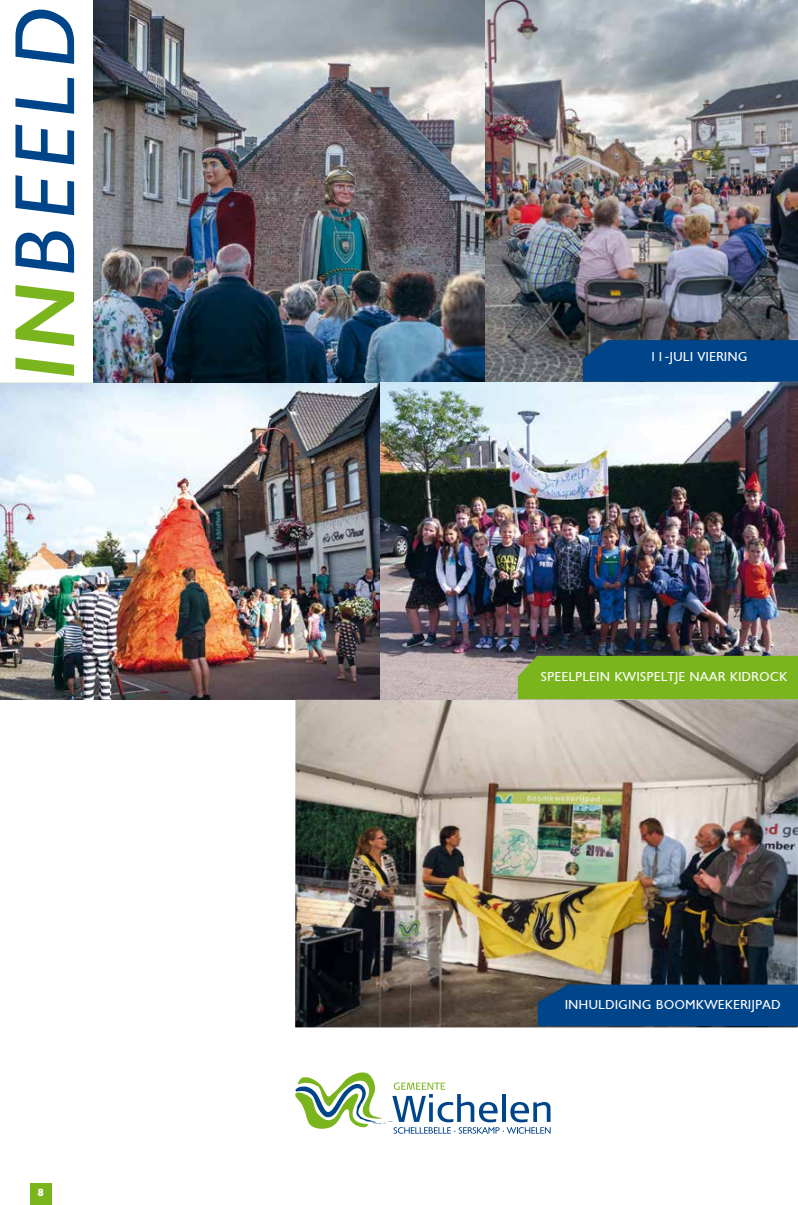
<style>
.page{position:relative;width:798px;height:1205px;background:#fff}
.page>*{position:absolute;margin:0;border:0;box-sizing:border-box;transform-origin:0 0}
.t1{font:italic 81.25px "Chantilly";color:#004489}
.t2{font:12.5px "Chantilly";letter-spacing:.05em;color:#fff}
.t3{font:800 10px "Chantilly";color:#fff}
.s1{font-weight:500;color:#7ab51d}
</style>
<div class="page">
<img style="left:0;top:382px;width:380px;height:317px">
<img style="left:93px;top:0;width:392px;height:382px">
<img style="left:485px;top:0;width:312px;height:382px">
<img style="left:295px;top:700px;width:502px;height:327px">
<div style="left:31px;top:1184px;width:21px;height:21px;background:#7ab51d"></div>
<img style="left:380px;top:382px;width:417px;height:317px">
<div style="left:537px;top:984px;width:260px;height:42px;background:#004489"></div>
<div style="left:582px;top:340px;width:215px;height:42px;background:#004489"></div>
<div style="left:517px;top:656px;width:280px;height:43px;background:#7ab51d"></div>
<svg style="left:295px;top:1072px;width:255px;height:61px"></svg>
<h1 class="t1" style="left:-6px;top:381px;width:373px;rotate:-90deg"><span class="s1">IN</span>BEELD</h1>
<p class="t3" style="left:38px;top:1186px;width:7px">8</p>
<p class="t2" style="left:649px;top:348px;width:99px">11-JULI VIERING</p>
<p class="t2" style="left:540px;top:669px;width:247px">SPEELPLEIN KWISPELTJE NAAR KIDROCK</p>
<p class="t2" style="left:564px;top:996px;width:217px">INHULDIGING BOOMKWEKERIJPAD</p>
</div>
